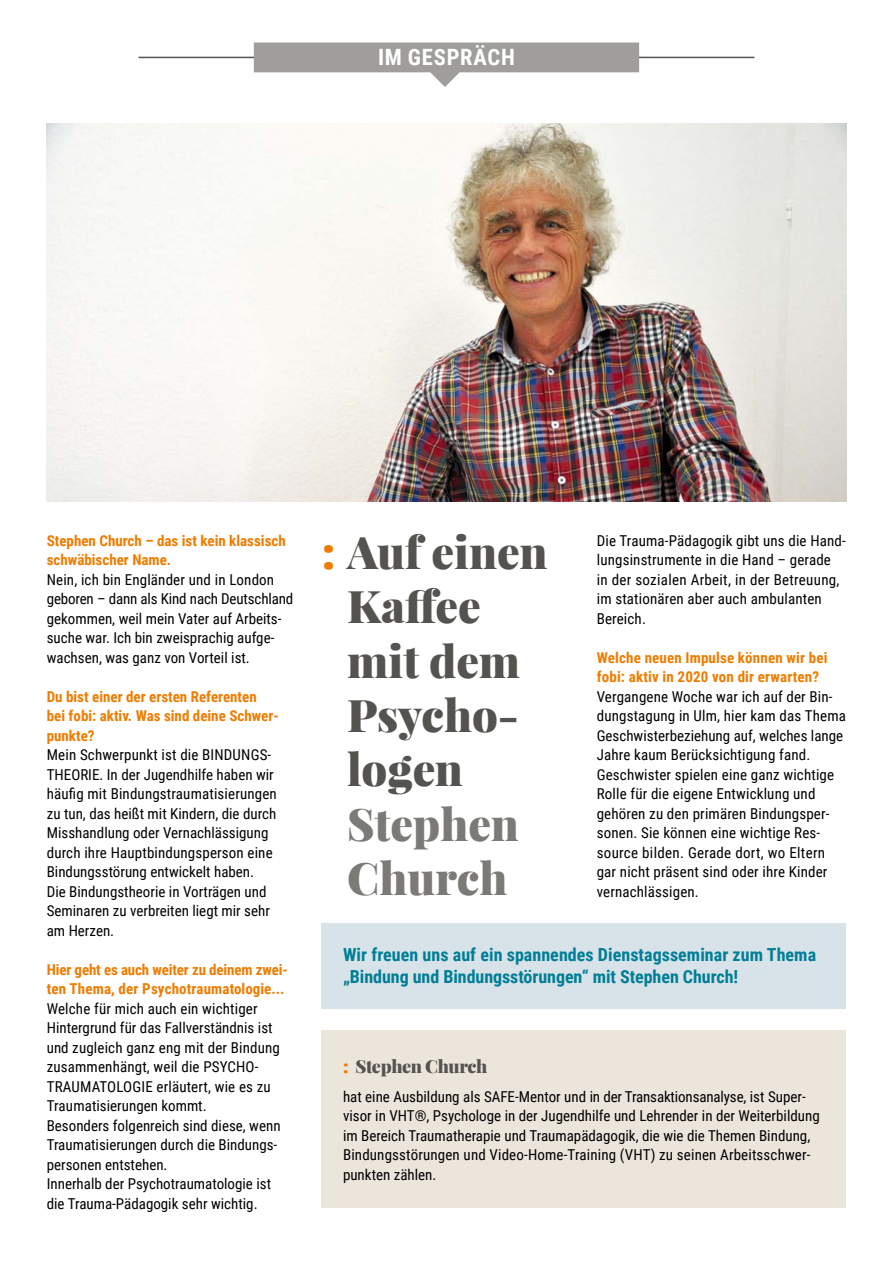
<style>
.page{position:relative;width:893px;height:1263px;background:#fff}
.page>*{position:absolute;margin:0;border:0;box-sizing:border-box;transform-origin:0 0}
.t1{font:900 45px/54.3px "Playfair Display";color:#55534f}
.t2{font:900 45px/54.3px "Playfair Display";color:#7c7a76}
.t3{font:700 22.5px "Roboto Condensed";letter-spacing:.035em;color:#fff}
.t4{font:700 18px/22.5px "Roboto Condensed";letter-spacing:.005em;color:#007e95}
.t5{font:900 18px "Playfair Display";letter-spacing:-.02em;color:#55534f}
.t6{font:15px/19.5px "Roboto Condensed";color:#000}
.t7{font:700 15px/19.5px "Roboto Condensed";color:#ef7c00}
.s1{color:#ef7c00}
</style>
<div class="page">
<img style="left:47px;top:124px;width:799px;height:378px">
<div style="left:322px;top:1030px;width:524px;height:178px;background:#ece5dc"></div>
<hr style="left:139px;top:57px;width:615px;height:1px;background:#55534f">
<svg style="left:254px;top:43px;width:385px;height:44px"></svg>
<div style="left:322px;top:924px;width:524px;height:85px;background:#d8e3e9"></div>
<h2 class="t3" style="left:378px;top:44px;width:138px">IM GESPRÄCH</h2>
<p class="t7" style="left:47px;top:531px;width:241px">Stephen Church – das ist kein klassisch schwäbischer Name.</p>
<p class="t6" style="left:47px;top:570px;width:248px">Nein, ich bin Engländer und in London geboren – dann als Kind nach Deutschland gekommen, weil mein Vater auf Arbeits&shy;suche war. Ich bin zweisprachig aufge&shy;wachsen, was ganz von Vorteil ist.</p>
<p class="t7" style="left:47px;top:687px;width:234px">Du bist einer der ersten Referenten bei fobi: aktiv. Was sind deine Schwer&shy;punkte?</p>
<p class="t6" style="left:47px;top:745px;width:232px">Mein Schwerpunkt ist die BINDUNGS-THEORIE. In der Jugendhilfe haben wir häufig mit Bindungstraumatisierungen zu tun, das heißt mit Kindern, die durch Misshandlung oder Vernachlässigung durch ihre Hauptbindungsperson eine Bindungsstörung entwickelt haben.<br>Die Bindungstheorie in Vorträgen und Seminaren zu verbreiten liegt mir sehr am Herzen.</p>
<p class="t7" style="left:47px;top:960px;width:243px">Hier geht es auch weiter zu deinem zwei&shy;ten Thema, der Psychotraumatologie...</p>
<p class="t6" style="left:47px;top:999px;width:235px">Welche für mich auch ein wichtiger Hintergrund für das Fallverständnis ist und zugleich ganz eng mit der Bindung zusammenhängt, weil die PSYCHO-TRAUMATOLOGIE erläutert, wie es zu Traumatisierungen kommt.<br>Besonders folgenreich sind diese, wenn Traumatisierungen durch die Bindungs&shy;personen entstehen.<br>Innerhalb der Psychotraumatologie ist die Trauma-Pädagogik sehr wichtig.</p>
<h1 class="t1" style="left:347px;top:523px;width:202px;text-indent:-26px"><span class="s1">:</span> Auf einen<br>Kaffee mit dem<br>Psycho&shy;logen</h1>
<h1 class="t2" style="left:347px;top:795px;width:173px">Stephen<br>Church</h1>
<p class="t6" style="left:597px;top:531px;width:251px">Die Trauma-Pädagogik gibt uns die Hand&shy;lungsinstrumente in die Hand – gerade<br>in der sozialen Arbeit, in der Betreuung, im stationären aber auch ambulanten Bereich.</p>
<p class="t7" style="left:597px;top:648px;width:232px">Welche neuen Impulse können wir bei fobi: aktiv in 2020 von dir erwarten?</p>
<p class="t6" style="left:597px;top:687px;width:251px">Vergangene Woche war ich auf der Bin&shy;dungstagung in Ulm, hier kam das Thema Geschwisterbeziehung auf, welches lange Jahre kaum Berücksichtigung fand.<br>Geschwister spielen eine ganz wichtige Rolle für die eigene Entwicklung und gehören zu den primären Bindungsper&shy;sonen. Sie können eine wichtige Res&shy;source bilden. Gerade dort, wo Eltern gar nicht präsent sind oder ihre Kinder vernachlässigen.</p>
<p class="t4" style="left:343px;top:943px;width:475px">Wir freuen uns auf ein spannendes Dienstagsseminar zum Thema „Bindung und Bindungsstörungen“ mit Stephen Church!</p>
<p class="t5" style="left:343px;top:1053px;width:146px"><span class="s1">:</span> Stephen Church</p>
<p class="t6" style="left:343px;top:1087px;width:478px">hat eine Ausbildung als SAFE-Mentor und in der Transaktionsanalyse, ist Super&shy;visor in VHT®, Psychologe in der Jugendhilfe und Lehrender in der Weiterbildung im Bereich Traumatherapie und Traumapädagogik, die wie die Themen Bindung, Bindungsstörungen und Video-Home-Training (VHT) zu seinen Arbeitsschwer&shy;punkten zählen.</p>
</div>
